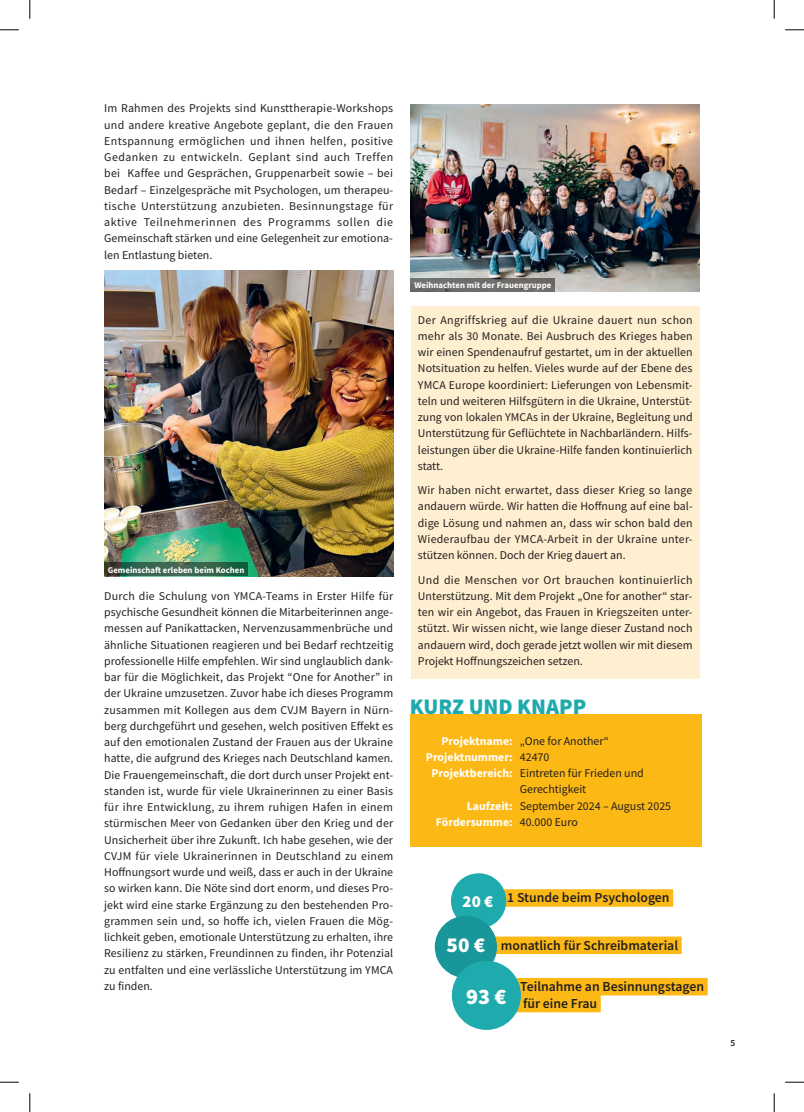
<style>
.page{position:relative;width:804px;height:1112px;background:#fff}
.page>*{position:absolute;margin:0;border:0;box-sizing:border-box;transform-origin:0 0}
.t1{font:900 22.25px "Source Sans Pro";color:#1faaae}
.t2{font:900 21.25px "Source Sans Pro";color:#fff}
.t3{font:900 16.88px "Source Sans Pro";color:#fff}
.t4{font:600 13.75px/16.9px "Source Sans Pro";color:#231f20}
.t5{font:11.88px/16.2px "Source Sans Pro";color:#231f20;text-align:justify}
.t6{font:700 11.88px "Source Sans Pro";color:#fff}
.t7{font:600 9.38px "Source Sans Pro";color:#231f20}
.t8{font:700 8.75px "Source Sans Pro";color:#fff}
.s1{font-weight:700;color:#fff}
.s2{font-weight:400;color:#231f20}
</style>
<div class="page">
<div style="left:411px;top:306px;width:288px;height:372px;background:#feefd0"></div>
<div style="left:410px;top:714px;width:291px;height:133px;background:#fcb814"></div>
<div style="left:503px;top:889px;width:170px;height:18px;background:#fcb814"></div>
<div style="left:494px;top:937px;width:187px;height:17px;background:#fcb814"></div>
<div style="left:453px;top:875px;width:51px;height:52px;background:#1faaae;border-radius:50%"></div>
<div style="left:451px;top:873px;width:55px;height:56px;border:4px solid #1faaae;border-radius:50%"></div>
<div style="left:437px;top:918px;width:58px;height:58px;background:#189699;border-radius:50%"></div>
<div style="left:435px;top:916px;width:62px;height:62px;border:4px solid #189699;border-radius:50%"></div>
<div style="left:517px;top:978px;width:190px;height:17px;background:#fcb814"></div>
<div style="left:517px;top:995px;width:84px;height:17px;background:#fcb814"></div>
<div style="left:454px;top:963px;width:65px;height:65px;background:#1faaae;border-radius:50%"></div>
<div style="left:452px;top:961px;width:69px;height:69px;border:5px solid #1faaae;border-radius:50%"></div>
<img style="left:411px;top:104px;width:288px;height:188px">
<img style="left:104px;top:271px;width:289px;height:305px">
<div style="left:411px;top:278px;width:144px;height:14px;background:#6e6e6b"></div>
<svg style="left:104px;top:562px;width:144px;height:14px;background:#325e48"></svg>
<svg style="left:0;top:29px;width:19px;height:2px"></svg>
<svg style="left:785px;top:29px;width:19px;height:2px"></svg>
<svg style="left:0;top:1081px;width:19px;height:2px"></svg>
<svg style="left:785px;top:1081px;width:19px;height:2px"></svg>
<svg style="left:29px;top:0;width:2px;height:19px"></svg>
<svg style="left:29px;top:1093px;width:2px;height:19px"></svg>
<svg style="left:773px;top:0;width:2px;height:19px"></svg>
<svg style="left:773px;top:1093px;width:2px;height:19px"></svg>
<p class="t5" style="left:104px;top:100px;width:290px">Im Rahmen des Projekts sind Kunsttherapie-Workshops und andere kreative Angebote geplant, die den Frauen Entspannung ermöglichen und ihnen helfen, positive Gedanken zu entwickeln. Geplant sind auch Treffen bei Kaffee und Gesprächen, Gruppenarbeit sowie – bei Bedarf – Einzelgespräche mit Psychologen, um therapeu&shy;tische Unterstützung anzubieten. Besinnungstage für aktive Teilnehmerinnen des Programms sollen die Gemeinschaft stärken und eine Gelegenheit zur emotiona&shy;len Entlastung bieten.</p>
<p class="t8" style="left:108px;top:564px;width:138px">Gemeinschaft erleben beim Kochen</p>
<p class="t5" style="left:104px;top:588px;width:290px">Durch die Schulung von YMCA-Teams in Erster Hilfe für psychische Gesundheit können die Mitarbeiterinnen ange&shy;messen auf Panikattacken, Nervenzusammenbrüche und ähnliche Situationen reagieren und bei Bedarf rechtzeitig professionelle Hilfe empfehlen. Wir sind unglaublich dank&shy;bar für die Möglichkeit, das Projekt “One for Another” in der Ukraine umzusetzen. Zuvor habe ich dieses Programm zusammen mit Kollegen aus dem CVJM Bayern in Nürn&shy;berg durchgeführt und gesehen, welch positiven Effekt es auf den emotionalen Zustand der Frauen aus der Ukraine hatte, die aufgrund des Krieges nach Deutschland kamen.<br>Die Frauengemeinschaft, die dort durch unser Projekt ent&shy;standen ist, wurde für viele Ukrainerinnen zu einer Basis für ihre Entwicklung, zu ihrem ruhigen Hafen in einem stürmischen Meer von Gedanken über den Krieg und der Unsicherheit über ihre Zukunft. Ich habe gesehen, wie der CVJM für viele Ukrainerinnen in Deutschland zu einem Hoffnungsort wurde und weiß, dass er auch in der Ukraine so wirken kann. Die Nöte sind dort enorm, und dieses Pro&shy;jekt wird eine starke Ergänzung zu den bestehenden Pro&shy;grammen sein und, so hoffe ich, vielen Frauen die Mög&shy;lichkeit geben, emotionale Unterstützung zu erhalten, ihre Resilienz zu stärken, Freundinnen zu finden, ihr Potenzial zu entfalten und eine verlässliche Unterstützung im YMCA zu finden.</p>
<p class="t8" style="left:414px;top:279px;width:139px">Weihnachten mit der Frauengruppe</p>
<p class="t5" style="left:418px;top:311px;width:276px">Der Angriffskrieg auf die Ukraine dauert nun schon mehr als 30 Monate. Bei Ausbruch des Krieges haben wir einen Spendenaufruf gestartet, um in der aktuellen Notsituation zu helfen. Vieles wurde auf der Ebene des YMCA Europe koordiniert: Lieferungen von Lebensmit&shy;teln und weiteren Hilfsgütern in die Ukraine, Unterstüt&shy;zung von lokalen YMCAs in der Ukraine, Begleitung und Unterstützung für Geflüchtete in Nachbarländern. Hilfs&shy;leistungen über die Ukraine-Hilfe fanden kontinuierlich statt.</p>
<p class="t5" style="left:418px;top:482px;width:276px">Wir haben nicht erwartet, dass dieser Krieg so lange andauern würde. Wir hatten die Hoffnung auf eine bal&shy;dige Lösung und nahmen an, dass wir schon bald den Wiederaufbau der YMCA-Arbeit in der Ukraine unter&shy;stützen können. Doch der Krieg dauert an.</p>
<p class="t5" style="left:418px;top:571px;width:276px">Und die Menschen vor Ort brauchen kontinuierlich Unterstützung. Mit dem Projekt „One for another“ star&shy;ten wir ein Angebot, das Frauen in Kriegszeiten unter&shy;stützt. Wir wissen nicht, wie lange dieser Zustand noch andauern wird, doch gerade jetzt wollen wir mit diesem Projekt Hoffnungszeichen setzen.</p>
<h1 class="t1" style="left:410px;top:692px;width:178px">KURZ UND KNAPP</h1>
<p class="t5" style="left:441px;top:732px;width:169px"><span class="s1">Projektname:</span> „One for Another“</p>
<p class="t6" style="left:426px;top:749px;width:125px">Projektnummer: <span class="s2">42470</span></p>
<p class="t5" style="left:431px;top:765px;width:214px"><span class="s1">Projektbereich:</span> Eintreten für Frieden und</p>
<p class="t5" style="left:520px;top:781px;width:68px">Gerechtigkeit</p>
<p class="t5" style="left:467px;top:797px;width:206px"><span class="s1">Laufzeit:</span> September 2024 – August 2025</p>
<p class="t6" style="left:436px;top:814px;width:143px">Fördersumme: <span class="s2">40.000 Euro</span></p>
<p class="t4" style="left:507px;top:889px;width:164px">1 Stunde beim Psychologen</p>
<p class="t4" style="left:501px;top:936px;width:179px">monatlich für Schreibmaterial</p>
<h3 class="t3" style="left:462px;top:890px;width:32px">20 €</h3>
<h2 class="t2" style="left:446px;top:930px;width:40px">50 €</h2>
<p class="t4" style="left:466px;top:978px;width:239px;text-indent:54px">Teilnahme an Besinnungstagen<br><sup>93</sup> <sup>€</sup> für eine Frau</p>
<p class="t7" style="left:730px;top:1037px;width:6px">5</p>
</div>
